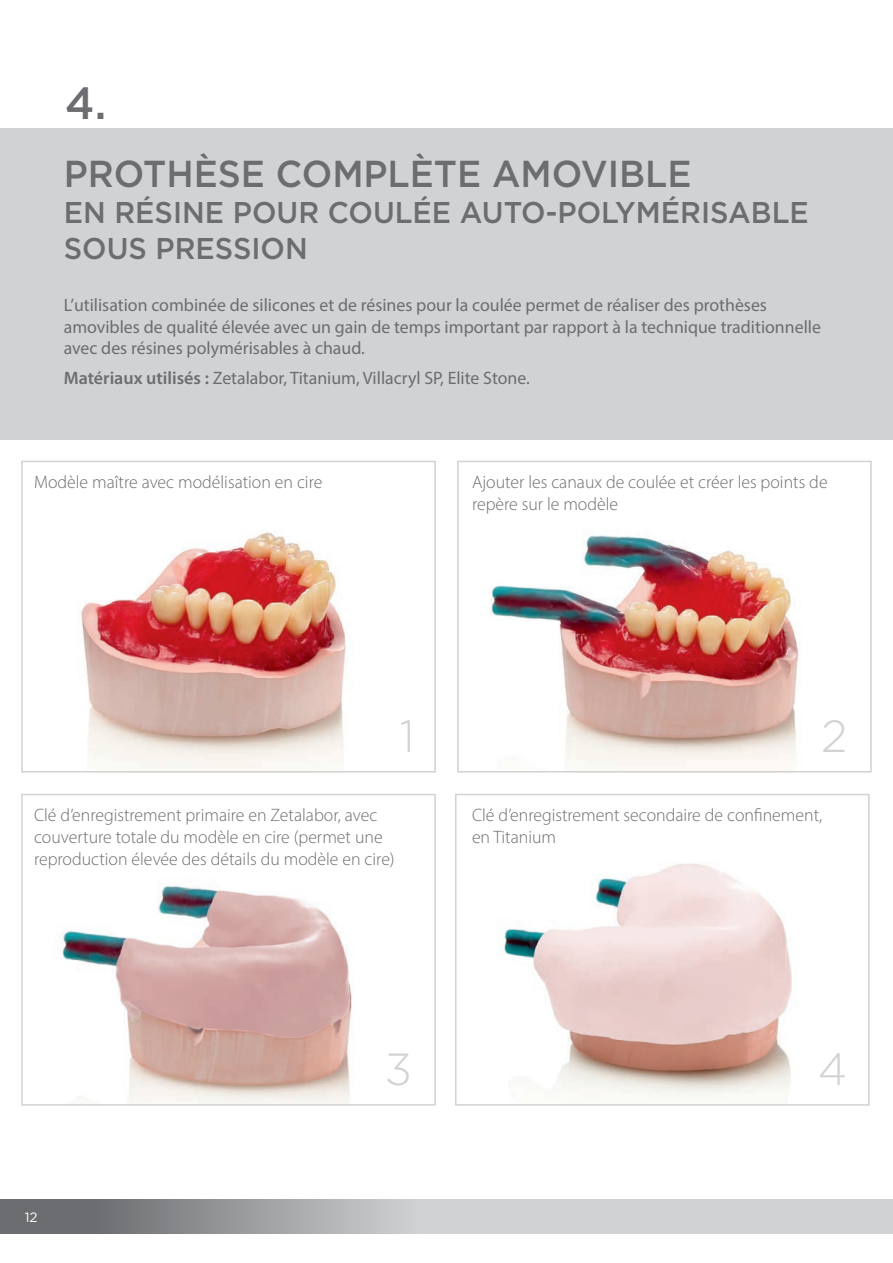
<style>
.page{position:relative;width:893px;height:1263px;background:#fff}
.page>*{position:absolute;margin:0;border:0;box-sizing:border-box;transform-origin:0 0}
.text{font:300 45px "Gotham";color:#d1d2d4}
.page_title{font:500 45px "Gotham";color:#6c6d70;scale:.96 1}
.page_title-2{font:500 37.5px "Gotham";color:#6c6d70;scale:.96 1}
.page_title-3{font:500 30px "Gotham";color:#6c6d70;scale:.96 1}
.text-2{font:300 18px/21.6px "Myriad Pro";color:#6c6d70}
.t1{font:18px/21.6px "Myriad Pro";color:#6c6d70}
.t2{font:13.5px "Gotham";color:#fff}
.s1{font-weight:600}
</style>
<div class="page">
<div style="left:0;top:1199px;width:62px;height:34px;background:#6c6d70"></div>
<svg style="left:64px;top:1199px;width:829px;height:34px;background:#b9babc"></svg>
<div style="left:0;top:128px;width:893px;height:311px;background:#d1d2d4"></div>
<img style="left:80px;top:532px;width:266px;height:237px">
<div style="left:21px;top:461px;width:415px;height:311px;border:2px solid #d1d2d4"></div>
<img style="left:60px;top:885px;width:293px;height:218px">
<div style="left:21px;top:794px;width:415px;height:312px;border:2px solid #d1d2d4"></div>
<img style="left:490px;top:535px;width:309px;height:234px">
<div style="left:457px;top:461px;width:415px;height:311px;border:2px solid #d1d2d4"></div>
<img style="left:498px;top:863px;width:294px;height:234px">
<div style="left:455px;top:794px;width:415px;height:312px;border:2px solid #d1d2d4"></div>
<p class="page_title" style="left:65px;top:74px;width:44px">4.</p>
<p class="page_title-2" style="left:64px;top:150px;width:655px">PROTHÈSE COMPLÈTE AMOVIBLE</p>
<p class="page_title-3" style="left:64px;top:193px;width:778px">EN RÉSINE POUR COULÉE AUTO-POLYMÉRISABLE</p>
<p class="page_title-3" style="left:64px;top:229px;width:256px">SOUS PRESSION</p>
<p class="t1" style="left:64px;top:294px;width:759px">L’utilisation combinée de silicones et de résines pour la coulée permet de réaliser des prothèses amovibles de qualité élevée avec un gain de temps important par rapport à la technique traditionnelle avec des résines polymérisables à chaud.</p>
<p class="t1" style="left:64px;top:367px;width:468px"><span class="s1">Matériaux utilisés :</span> Zetalabor, Titanium, Villacryl SP, Elite Stone.</p>
<p class="text-2" style="left:34px;top:471px;width:290px">Modèle maître avec modélisation en cire</p>
<p class="text-2" style="left:472px;top:471px;width:357px">Ajouter les canaux de coulée et créer les points de repère sur le modèle</p>
<p class="text" style="left:400px;top:708px;width:16px">1</p>
<p class="text" style="left:821px;top:708px;width:28px">2</p>
<p class="text-2" style="left:34px;top:804px;width:362px">Clé d’enregistrement primaire en Zetalabor, avec couverture totale du modèle en cire (permet une reproduction élevée des détails du modèle en cire)</p>
<p class="text-2" style="left:472px;top:804px;width:352px">Clé d’enregistrement secondaire de confinement,</p>
<p class="text-2" style="left:472px;top:826px;width:86px">en Titanium</p>
<p class="t2" style="left:25px;top:1208px;width:14px">12</p>
<p class="text" style="left:385px;top:1041px;width:29px">3</p>
<p class="text" style="left:818px;top:1041px;width:31px">4</p>
</div>
